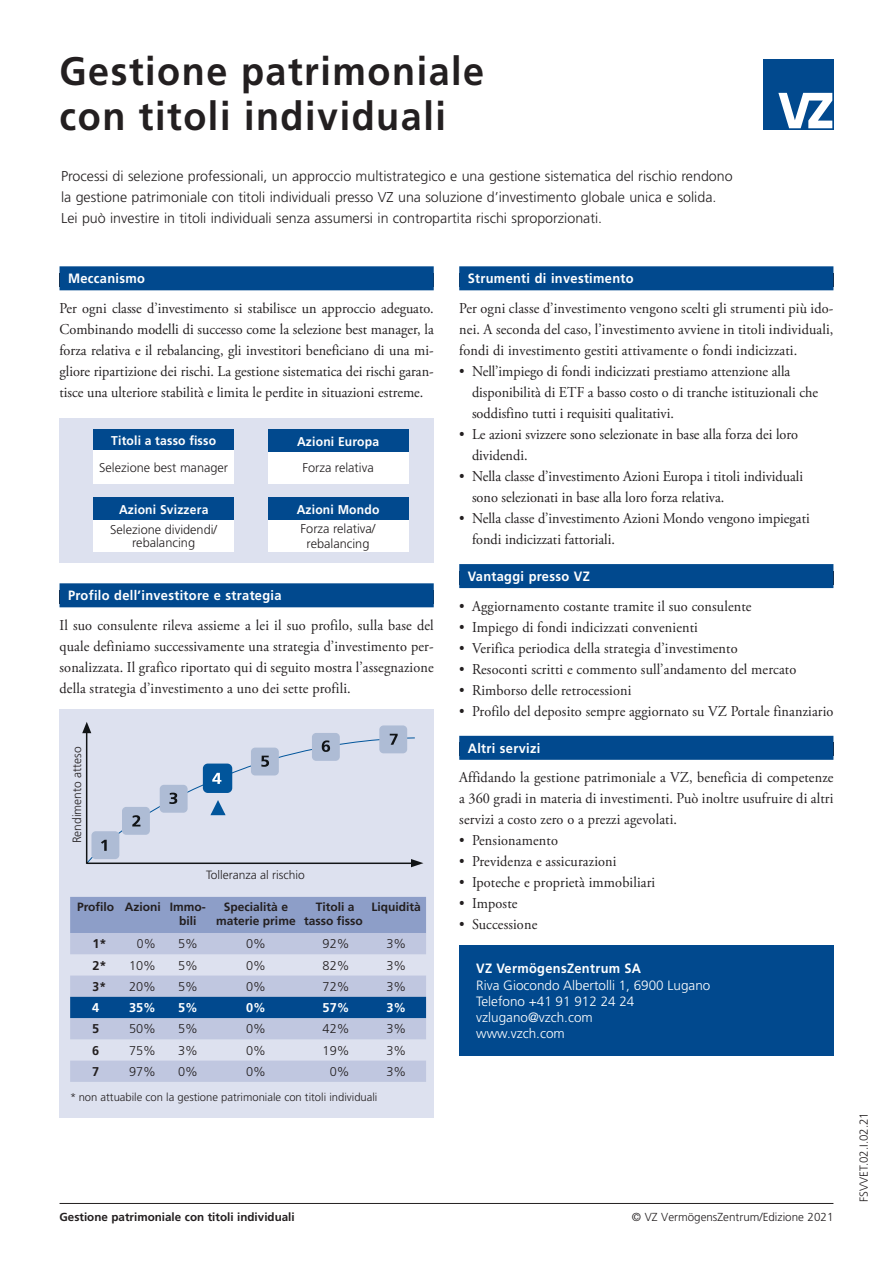
<style>
.page{position:relative;width:893px;height:1263px;background:#fff}
.page>*{position:absolute;margin:0;border:0;box-sizing:border-box;transform-origin:0 0}
.t1{font:700 39.75px/45px "Frutiger LT";letter-spacing:.04em;color:#231f20;scale:.95 1}
.t2{font:15px/21px "Adobe Garamond Pro";letter-spacing:.005em;color:#231f20;text-align:justify;scale:.95 1}
.t3{font:300 14.25px/21px "Frutiger LT";color:#231f20}
.t4{font:700 13.5px "Frutiger LT";letter-spacing:.025em;color:#fff;scale:.95 1}
.t5{font:300 13.5px/16.2px "Frutiger LT";color:#fff}
.t6{font:300 12.75px/15px "Frutiger LT";color:#231f20;text-align:center}
.t7{font:700 12.75px "Frutiger LT";letter-spacing:.015em;color:#fff;scale:.95 1}
.t8{font:700 12.75px "Frutiger LT";letter-spacing:.015em;color:#fff}
.t9{font:700 12.75px "Frutiger LT";color:#231f20}
.t10{font:300 12.75px "Frutiger LT";color:#231f20;scale:.95 1}
.t11{font:700 12.75px "Frutiger LT";color:#231f20;scale:.95 1}
.t12{font:700 12px/14.4px "Frutiger LT";color:#231f20;text-align:center}
.t13{font:300 12px "Frutiger LT";color:#231f20}
.t14{font:300 11.7px "Frutiger LT";color:#231f20}
.t15{font:700 11.7px "Frutiger LT";color:#231f20}
.t16{font:300 11.25px "Frutiger LT";color:#231f20}
</style>
<div class="page">
<hr style="left:60px;top:1203px;width:773px;height:1px;background:#231f20">
<div style="left:764px;top:60px;width:70px;height:70px;background:#01498e"></div>
<svg style="left:778px;top:93px;width:54px;height:35px"></svg>
<div style="left:60px;top:266px;width:374px;height:24px;background:#01498e"></div>
<div style="left:60px;top:583px;width:374px;height:24px;background:#01498e"></div>
<div style="left:60px;top:418px;width:374px;height:144px;background:#dde1ef"></div>
<div style="left:459px;top:266px;width:374px;height:24px;background:#01498e"></div>
<div style="left:459px;top:564px;width:374px;height:24px;background:#01498e"></div>
<div style="left:459px;top:736px;width:374px;height:24px;background:#01498e"></div>
<div style="left:459px;top:945px;width:374px;height:110px;background:#01498e"></div>
<div style="left:94px;top:429px;width:140px;height:22px;background:#01498e"></div>
<div style="left:94px;top:450px;width:140px;height:33px;background:#fff"></div>
<div style="left:268px;top:429px;width:140px;height:23px;background:#01498e"></div>
<div style="left:268px;top:452px;width:140px;height:31px;background:#fff"></div>
<div style="left:268px;top:497px;width:140px;height:23px;background:#01498e"></div>
<div style="left:268px;top:520px;width:140px;height:31px;background:#fff"></div>
<div style="left:94px;top:497px;width:140px;height:23px;background:#01498e"></div>
<div style="left:94px;top:520px;width:140px;height:31px;background:#fff"></div>
<div style="left:60px;top:709px;width:374px;height:408px;background:#dde1ef"></div>
<svg style="left:82px;top:722px;width:341px;height:145px"></svg>
<div style="left:70px;top:897px;width:356px;height:36px;background:#8d9ec8"></div>
<svg style="left:70px;top:933px;width:356px;height:149px;fill:#c0c7e0"></svg>
<div style="left:70px;top:997px;width:356px;height:21px;background:#01498e"></div>
<h1 class="t1" style="left:60px;top:49px;width:449px">Gestione patrimoniale con titoli individuali</h1>
<p class="t3" style="left:61px;top:166px;width:673px">Processi di selezione professionali, un approccio multistrategico e una gestione sistematica del rischio rendono la gestione patrimoniale con titoli individuali presso VZ una soluzione d’investimento globale unica e solida.<br>Lei può investire in titoli individuali senza assumersi in contropartita rischi sproporzionati.</p>
<p class="t4" style="left:68px;top:271px;width:83px">Meccanismo</p>
<p class="t2" style="left:60px;top:298px;width:395px">Per ogni classe d’investimento si stabilisce un approccio adeguato.<br>Combinando modelli di successo come la selezione best manager, la forza relativa e il rebalancing, gli investitori beneficiano di una mi&shy;gliore ripartizione dei rischi. La gestione sistematica dei rischi garan&shy;tisce una ulteriore stabilità e limita le perdite in situazioni estreme.</p>
<p class="t7" style="left:111px;top:433px;width:112px">Titoli a tasso fisso</p>
<p class="t6" style="left:99px;top:460px;width:130px">Selezione best manager</p>
<p class="t7" style="left:119px;top:502px;width:96px">Azioni Svizzera</p>
<p class="t6" style="left:110px;top:523px;width:108px;line-height:13.5px">Selezione dividendi/ rebalancing</p>
<p class="t7" style="left:297px;top:434px;width:88px">Azioni Europa</p>
<p class="t6" style="left:302px;top:461px;width:73px">Forza relativa</p>
<p class="t7" style="left:297px;top:502px;width:89px">Azioni Mondo</p>
<p class="t6" style="left:301px;top:521px;width:76px">Forza relativa/ rebalancing</p>
<p class="t4" style="left:68px;top:588px;width:226px">Profilo dell’investitore e strategia</p>
<p class="t2" style="left:60px;top:615px;width:395px">Il suo consulente rileva assieme a lei il suo profilo, sulla base del quale definiamo successivamente una strategia d’investimento per&shy;sonalizzata. Il grafico riportato qui di seguito mostra l’assegnazione della strategia d’investimento a uno dei sette profili.</p>
<p class="t13" style="left:70px;top:843px;width:98px;rotate:-90deg">Rendimento atteso</p>
<p class="t13" style="left:206px;top:868px;width:100px">Tolleranza al rischio</p>
<p class="t12" style="left:179px;top:900px;width:28px;text-align:left;text-indent:-102px">Profilo Azioni Immo&shy;bili</p>
<p class="t12" style="left:216px;top:900px;width:81px">Specialità e materie prime</p>
<p class="t12" style="left:304px;top:900px;width:60px">Titoli a tasso fisso</p>
<p class="t12" style="left:372px;top:900px;width:51px">Liquidità</p>
<p class="t9" style="left:92px;top:936px;width:16px">1*</p>
<p class="t10" style="left:137px;top:937px;width:22px">0%</p>
<p class="t6" style="left:178px;top:937px;width:21px">5%</p>
<p class="t6" style="left:246px;top:937px;width:21px">0%</p>
<p class="t6" style="left:323px;top:937px;width:28px">92%</p>
<p class="t6" style="left:386px;top:937px;width:21px">3%</p>
<p class="t9" style="left:92px;top:958px;width:16px">2*</p>
<p class="t6" style="left:129px;top:958px;width:28px">10%</p>
<p class="t6" style="left:178px;top:958px;width:21px">5%</p>
<p class="t6" style="left:246px;top:958px;width:21px">0%</p>
<p class="t6" style="left:323px;top:958px;width:28px">82%</p>
<p class="t6" style="left:386px;top:958px;width:21px">3%</p>
<p class="t11" style="left:93px;top:979px;width:16px">3*</p>
<p class="t6" style="left:129px;top:979px;width:28px">20%</p>
<p class="t6" style="left:178px;top:979px;width:21px">5%</p>
<p class="t6" style="left:246px;top:979px;width:21px">0%</p>
<p class="t6" style="left:323px;top:979px;width:28px">72%</p>
<p class="t6" style="left:386px;top:979px;width:21px">3%</p>
<p class="t8" style="left:92px;top:1000px;width:9px">4</p>
<p class="t8" style="left:129px;top:1000px;width:28px">35%</p>
<p class="t8" style="left:178px;top:1000px;width:21px">5%</p>
<p class="t8" style="left:246px;top:1000px;width:21px">0%</p>
<p class="t8" style="left:323px;top:1000px;width:28px">57%</p>
<p class="t8" style="left:386px;top:1000px;width:21px">3%</p>
<p class="t9" style="left:92px;top:1021px;width:9px">5</p>
<p class="t6" style="left:129px;top:1022px;width:28px">50%</p>
<p class="t6" style="left:178px;top:1022px;width:21px">5%</p>
<p class="t6" style="left:246px;top:1022px;width:21px">0%</p>
<p class="t6" style="left:323px;top:1022px;width:28px">42%</p>
<p class="t6" style="left:386px;top:1022px;width:21px">3%</p>
<p class="t9" style="left:92px;top:1043px;width:9px">6</p>
<p class="t6" style="left:129px;top:1043px;width:28px">75%</p>
<p class="t6" style="left:178px;top:1043px;width:21px">3%</p>
<p class="t6" style="left:246px;top:1043px;width:21px">0%</p>
<p class="t6" style="left:323px;top:1043px;width:28px">19%</p>
<p class="t6" style="left:386px;top:1043px;width:21px">3%</p>
<p class="t9" style="left:92px;top:1064px;width:9px">7</p>
<p class="t6" style="left:129px;top:1064px;width:28px">97%</p>
<p class="t6" style="left:178px;top:1064px;width:21px">0%</p>
<p class="t6" style="left:246px;top:1064px;width:21px">0%</p>
<p class="t6" style="left:330px;top:1064px;width:21px">0%</p>
<p class="t6" style="left:386px;top:1064px;width:21px">3%</p>
<p class="t16" style="left:70px;top:1091px;width:309px">* non attuabile con la gestione patrimoniale con titoli individuali</p>
<p class="t4" style="left:468px;top:271px;width:176px">Strumenti di investimento</p>
<p class="t2" style="left:459px;top:298px;width:395px">Per ogni classe d’investimento vengono scelti gli strumenti più ido&shy;nei. A seconda del caso, l’investimento avviene in titoli individuali, fondi di investimento gestiti attivamente o fondi indicizzati.</p>
<p class="t2" style="left:472px;top:361px;width:366px;text-align:left;text-indent:-13px">• Nell’impiego di fondi indicizzati prestiamo attenzione alla disponibilità di ETF a basso costo o di tranche istituzionali che soddisfino tutti i requisiti qualitativi.</p>
<p class="t2" style="left:472px;top:424px;width:345px;text-indent:-13px">• Le azioni svizzere sono selezionate in base alla forza dei loro dividendi.</p>
<p class="t2" style="left:472px;top:466px;width:350px;text-indent:-13px">• Nella classe d’investimento Azioni Europa i titoli individuali sono selezionati in base alla loro forza relativa.</p>
<p class="t2" style="left:472px;top:508px;width:357px;text-indent:-13px">• Nella classe d’investimento Azioni Mondo vengono impiegati fondi indicizzati fattoriali.</p>
<p class="t4" style="left:468px;top:568px;width:130px">Vantaggi presso VZ</p>
<p class="t2" style="left:459px;top:596px;width:309px">• Aggiornamento costante tramite il suo consulente</p>
<p class="t2" style="left:459px;top:617px;width:253px">• Impiego di fondi indicizzati convenienti</p>
<p class="t2" style="left:459px;top:638px;width:295px">• Verifica periodica della strategia d’investimento</p>
<p class="t2" style="left:459px;top:659px;width:356px">• Resoconti scritti e commento sull’andamento del mercato</p>
<p class="t2" style="left:459px;top:680px;width:183px">• Rimborso delle retrocessioni</p>
<p class="t2" style="left:459px;top:701px;width:395px">• Profilo del deposito sempre aggiornato su VZ Portale finanziario</p>
<p class="t4" style="left:468px;top:740px;width:78px">Altri servizi</p>
<p class="t2" style="left:459px;top:768px;width:395px">Affidando la gestione patrimoniale a VZ, beneficia di competenze a 360 gradi in materia di investimenti. Può inoltre usufruire di altri servizi a costo zero o a prezzi agevolati.</p>
<p class="t2" style="left:459px;top:831px;width:105px">• Pensionamento</p>
<p class="t2" style="left:459px;top:852px;width:167px">• Previdenza e assicurazioni</p>
<p class="t2" style="left:459px;top:873px;width:208px">• Ipoteche e proprietà immobiliari</p>
<p class="t2" style="left:459px;top:894px;width:63px">• Imposte</p>
<p class="t2" style="left:459px;top:915px;width:84px">• Successione</p>
<p class="t4" style="left:476px;top:961px;width:175px">VZ VermögensZentrum SA</p>
<p class="t5" style="left:476px;top:977px;width:236px">Riva Giocondo Albertolli 1, 6900 Lugano<br>Telefono +41 91 912 24 24 vzlugano@vzch.com<br>www.vzch.com</p>
<p class="t15" style="left:60px;top:1210px;width:237px">Gestione patrimoniale con titoli individuali</p>
<p class="t14" style="left:632px;top:1210px;width:203px">© VZ VermögensZentrum/Edizione 2021</p>
<p class="t14" style="left:857px;top:1202px;width:91px;rotate:-90deg">FSVVET.02.I.02.21</p>
</div>
